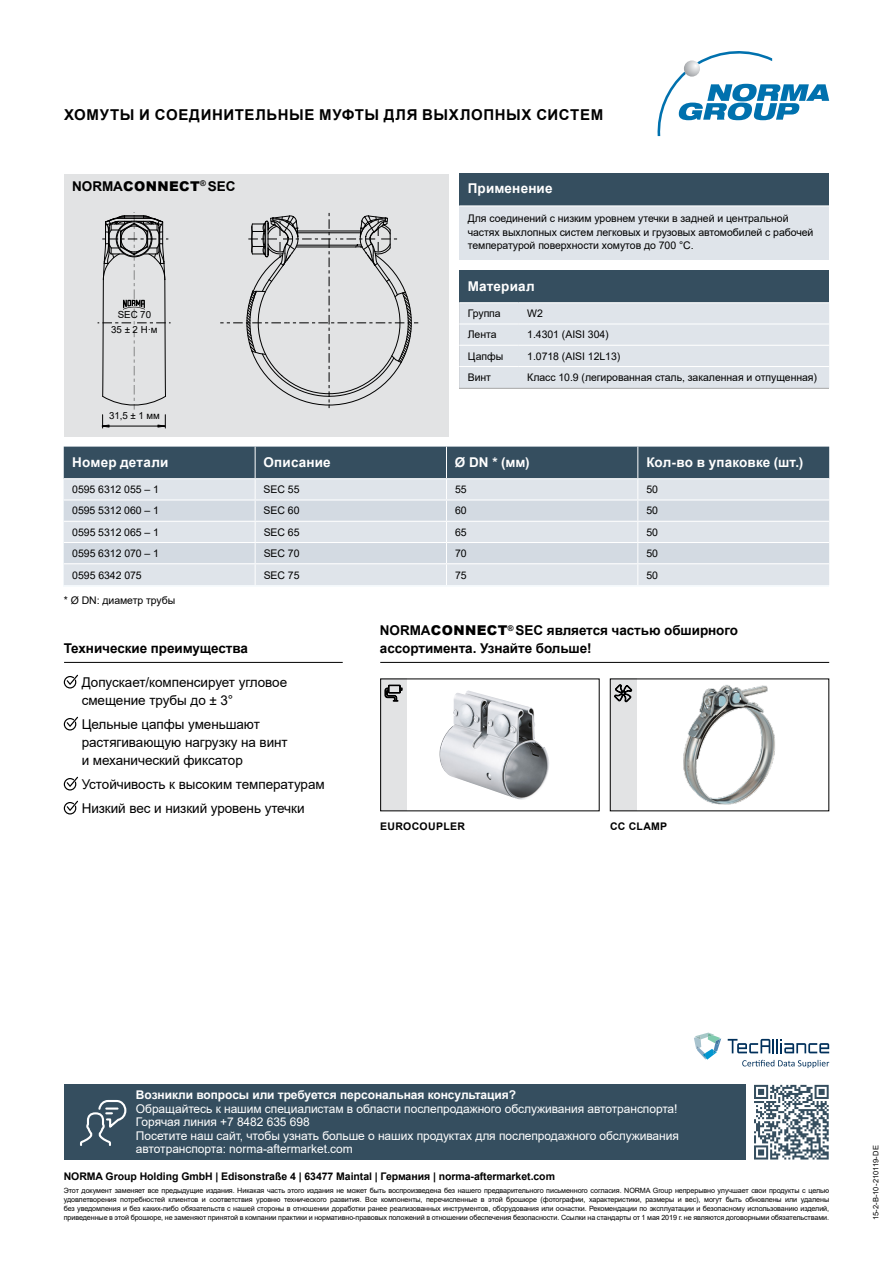
<style>
.page{position:relative;width:893px;height:1263px;background:#fff}
.page>*{position:absolute;margin:0;border:0;box-sizing:border-box;transform-origin:0 0}
.t1{font:700 15px "Arial";letter-spacing:.04em;color:#000}
.t2{font:13.5px/18px "Arial";letter-spacing:-.005em;color:#000}
.t3{font:700 13.5px/18px "Arial";letter-spacing:-.005em;color:#000}
.t4{font:700 13.5px "Arial";letter-spacing:.01em;color:#fff}
.t5{font:12px/13.5px "Arial";letter-spacing:-.005em;color:#fff}
.t6{font:700 12px "Arial";letter-spacing:-.005em;color:#fff}
.t7{font:10.5px/13.5px "Arial";letter-spacing:-.005em;color:#000}
.t8{font:700 10.5px "Arial";letter-spacing:-.005em;color:#000}
.t9{font:700 10.5px "Arial";letter-spacing:.03em;color:#000}
.t10{font:9.75px "Arial";letter-spacing:-.005em;color:#000}
.t11{font:7.5px "Arial";letter-spacing:-.01em;color:#000}
.t12{font:7.2px/9px "Arial";letter-spacing:-.015em;color:#000;text-align:justify}
.s1{font-weight:900}
</style>
<div class="page">
<div style="left:64px;top:174px;width:385px;height:263px;background:#e2e3e4"></div>
<svg style="left:220px;top:213px;width:198px;height:195px"></svg>
<svg style="left:98px;top:215px;width:73px;height:213px"></svg>
<svg style="left:64px;top:447px;width:765px;height:138px;background:#b4bec7"></svg>
<hr style="left:64px;top:478px;width:191px;height:1px;background:#fff">
<hr style="left:255px;top:478px;width:191px;height:1px;background:#fff">
<hr style="left:446px;top:478px;width:192px;height:1px;background:#fff">
<hr style="left:638px;top:478px;width:191px;height:1px;background:#fff">
<hr style="left:64px;top:499px;width:191px;height:1px;background:#fff">
<hr style="left:255px;top:499px;width:191px;height:1px;background:#fff">
<hr style="left:446px;top:499px;width:192px;height:1px;background:#fff">
<hr style="left:638px;top:499px;width:191px;height:1px;background:#fff">
<hr style="left:64px;top:521px;width:191px;height:1px;background:#fff">
<hr style="left:255px;top:521px;width:191px;height:1px;background:#fff">
<hr style="left:446px;top:521px;width:192px;height:1px;background:#fff">
<hr style="left:638px;top:521px;width:191px;height:1px;background:#fff">
<hr style="left:64px;top:542px;width:191px;height:1px;background:#fff">
<hr style="left:255px;top:542px;width:191px;height:1px;background:#fff">
<hr style="left:446px;top:542px;width:192px;height:1px;background:#fff">
<hr style="left:638px;top:542px;width:191px;height:1px;background:#fff">
<hr style="left:64px;top:563px;width:191px;height:1px;background:#fff">
<hr style="left:255px;top:563px;width:191px;height:1px;background:#fff">
<hr style="left:446px;top:563px;width:192px;height:1px;background:#fff">
<hr style="left:638px;top:563px;width:191px;height:1px;background:#fff">
<div style="left:459px;top:174px;width:370px;height:32px;background:#354e5f"></div>
<div style="left:459px;top:206px;width:370px;height:54px;background:#dfe4ea"></div>
<hr style="left:459px;top:205px;width:370px;height:1px;background:#fff">
<svg style="left:64px;top:675px;width:14px;height:13px"></svg>
<svg style="left:64px;top:717px;width:14px;height:13px"></svg>
<svg style="left:64px;top:777px;width:14px;height:13px"></svg>
<svg style="left:64px;top:801px;width:14px;height:13px"></svg>
<hr style="left:64px;top:662px;width:279px;height:1px;background:#000">
<svg style="left:754px;top:1084px;width:75px;height:76px"></svg>
<svg style="left:754px;top:1085px;width:75px;height:74px"></svg>
<div style="left:64px;top:1084px;width:681px;height:75px;background:#354e5f"></div>
<svg style="left:80px;top:1100px;width:47px;height:46px"></svg>
<div style="left:459px;top:271px;width:370px;height:32px;background:#354e5f"></div>
<div style="left:459px;top:303px;width:370px;height:85px;background:#dfe4ea"></div>
<hr style="left:459px;top:302px;width:60px;height:1px;background:#fff">
<hr style="left:519px;top:302px;width:310px;height:1px;background:#fff">
<hr style="left:459px;top:323px;width:60px;height:1px;background:#fff">
<hr style="left:519px;top:323px;width:310px;height:1px;background:#fff">
<hr style="left:459px;top:345px;width:60px;height:1px;background:#fff">
<hr style="left:519px;top:345px;width:310px;height:1px;background:#fff">
<hr style="left:459px;top:366px;width:60px;height:1px;background:#fff">
<hr style="left:519px;top:366px;width:310px;height:1px;background:#fff">
<svg style="left:658px;top:72px;width:171px;height:64px"></svg>
<svg style="left:698px;top:51px;width:74px;height:13px"></svg>
<svg style="left:684px;top:60px;width:16px;height:17px"></svg>
<svg style="left:380px;top:678px;width:220px;height:134px"></svg>
<hr style="left:380px;top:662px;width:449px;height:1px;background:#000">
<img style="left:438px;top:690px;width:112px;height:111px">
<svg style="left:609px;top:678px;width:221px;height:134px"></svg>
<svg style="left:728px;top:1039px;width:101px;height:14px"></svg>
<svg style="left:694px;top:1032px;width:27px;height:28px"></svg>
<svg style="left:742px;top:1060px;width:87px;height:8px"></svg>
<h1 class="t1" style="left:64px;top:104px;width:541px">ХОМУТЫ И СОЕДИНИТЕЛЬНЫЕ МУФТЫ ДЛЯ ВЫХЛОПНЫХ СИСТЕМ</h1>
<h2 class="t3" style="left:72px;top:177px;width:165px">NORMA<span class="s1">CONNECT</span><sup>®</sup> SEC</h2>
<h3 class="t10" style="left:118px;top:308px;width:35px">SEC 70</h3>
<h3 class="t10" style="left:111px;top:322px;width:48px">35 ± 2 Н·м</h3>
<h3 class="t10" style="left:109px;top:408px;width:52px">31,5 ± 1 мм</h3>
<h2 class="t4" style="left:468px;top:179px;width:86px">Применение</h2>
<h3 class="t7" style="left:468px;top:212px;width:347px">Для соединений с низким уровнем утечки в задней и центральной частях выхлопных систем легковых и грузовых автомобилей с рабочей температурой поверхности хомутов до 700 °C.</h3>
<h2 class="t4" style="left:468px;top:277px;width:68px">Материал</h2>
<h3 class="t7" style="left:468px;top:307px;width:35px">Группа</h3>
<h3 class="t7" style="left:527px;top:307px;width:17px">W2</h3>
<h3 class="t7" style="left:468px;top:328px;width:30px">Лента</h3>
<h3 class="t7" style="left:527px;top:328px;width:83px">1.4301 (AISI 304)</h3>
<h3 class="t7" style="left:468px;top:349px;width:37px">Цапфы</h3>
<h3 class="t7" style="left:527px;top:349px;width:95px">1.0718 (AISI 12L13)</h3>
<h3 class="t7" style="left:468px;top:371px;width:25px">Винт</h3>
<h3 class="t7" style="left:527px;top:371px;width:291px">Класс 10.9 (легированная сталь, закаленная и отпущенная)</h3>
<h2 class="t4" style="left:72px;top:453px;width:98px">Номер детали</h2>
<h2 class="t4" style="left:264px;top:453px;width:69px">Описание</h2>
<h2 class="t4" style="left:455px;top:453px;width:76px">Ø DN * (мм)</h2>
<h2 class="t4" style="left:646px;top:453px;width:159px">Кол-во в упаковке (шт.)</h2>
<h3 class="t7" style="left:72px;top:483px;width:88px">0595 6312 055 – 1</h3>
<h3 class="t7" style="left:264px;top:483px;width:37px">SEC 55</h3>
<h3 class="t7" style="left:455px;top:483px;width:13px">55</h3>
<h3 class="t7" style="left:646px;top:483px;width:13px">50</h3>
<h3 class="t7" style="left:72px;top:504px;width:88px">0595 5312 060 – 1</h3>
<h3 class="t7" style="left:264px;top:504px;width:37px">SEC 60</h3>
<h3 class="t7" style="left:455px;top:504px;width:13px">60</h3>
<h3 class="t7" style="left:646px;top:504px;width:13px">50</h3>
<h3 class="t7" style="left:72px;top:525px;width:88px">0595 5312 065 – 1</h3>
<h3 class="t7" style="left:264px;top:525px;width:37px">SEC 65</h3>
<h3 class="t7" style="left:455px;top:525px;width:13px">65</h3>
<h3 class="t7" style="left:646px;top:525px;width:13px">50</h3>
<h3 class="t7" style="left:72px;top:546px;width:88px">0595 6312 070 – 1</h3>
<h3 class="t7" style="left:264px;top:546px;width:37px">SEC 70</h3>
<h3 class="t7" style="left:455px;top:546px;width:13px">70</h3>
<h3 class="t7" style="left:646px;top:546px;width:13px">50</h3>
<h3 class="t7" style="left:72px;top:568px;width:71px">0595 6342 075</h3>
<h3 class="t7" style="left:264px;top:568px;width:37px">SEC 75</h3>
<h3 class="t7" style="left:455px;top:568px;width:13px">75</h3>
<h3 class="t7" style="left:646px;top:568px;width:13px">50</h3>
<h3 class="t7" style="left:64px;top:593px;width:113px">* Ø DN: диаметр трубы</h3>
<h2 class="t3" style="left:64px;top:640px;width:186px">Технические преимущества</h2>
<h2 class="t2" style="left:82px;top:674px;width:207px">Допускает/компенсирует угловое смещение трубы до ± 3°</h2>
<h2 class="t2" style="left:82px;top:716px;width:208px">Цельные цапфы уменьшают растягивающую нагрузку на винт и механический фиксатор</h2>
<h2 class="t2" style="left:82px;top:773px;width:245px;line-height:24px">Устойчивость к высоким температурам<br>Низкий вес и низкий уровень утечки</h2>
<h2 class="t3" style="left:380px;top:622px;width:360px">NORMA<span class="s1">CONNECT</span><sup>®</sup> SEC является частью обширного ассортимента. Узнайте больше!</h2>
<h3 class="t9" style="left:380px;top:818px;width:86px">EUROCOUPLER</h3>
<h3 class="t8" style="left:610px;top:818px;width:59px">CC CLAMP</h3>
<h3 class="t6" style="left:136px;top:1086px;width:382px">Возникли вопросы или требуется персональная консультация?</h3>
<p class="t5" style="left:136px;top:1101px;width:544px">Обращайтесь к нашим специалистам в области послепродажного обслуживания автотранспорта!<br>Горячая линия +7 8482 635 698<br>Посетите наш сайт, чтобы узнать больше о наших продуктах для послепродажного обслуживания автотранспорта: norma-aftermarket.com</p>
<h3 class="t8" style="left:64px;top:1169px;width:493px">NORMA Group Holding GmbH | Edisonstraße 4 | 63477 Maintal | Германия | norma-aftermarket.com</h3>
<p class="t12" style="left:64px;top:1186px;width:767px">Этот документ заменяет все предыдущие издания. Никакая часть этого издания не может быть воспроизведена без нашего предварительного письменного согласия. NORMA Group непрерывно улучшает свои продукты с целью удовлетворения потребностей клиентов и соответствия уровню технического развития. Все компоненты, перечисленные в этой брошюре (фотографии, характеристики, размеры и вес), могут быть обновлены или удалены без уведомления и без каких-либо обязательств с нашей стороны в отношении доработки ранее реализованных инструментов, оборудования или оснастки. Рекомендации по эксплуатации и безопасному использованию изделий, приведенные в этой брошюре, не заменяют принятой в компании практики и нормативно-правовых положений в отношении обеспечения безопасности. Ссылки на стандарты от 1 мая 2019 г. не являются договорными обязательствами.</p>
<p class="t11" style="left:871px;top:1220px;width:77px;rotate:-90deg">15-2-B-10-210119-DE</p>
</div>
